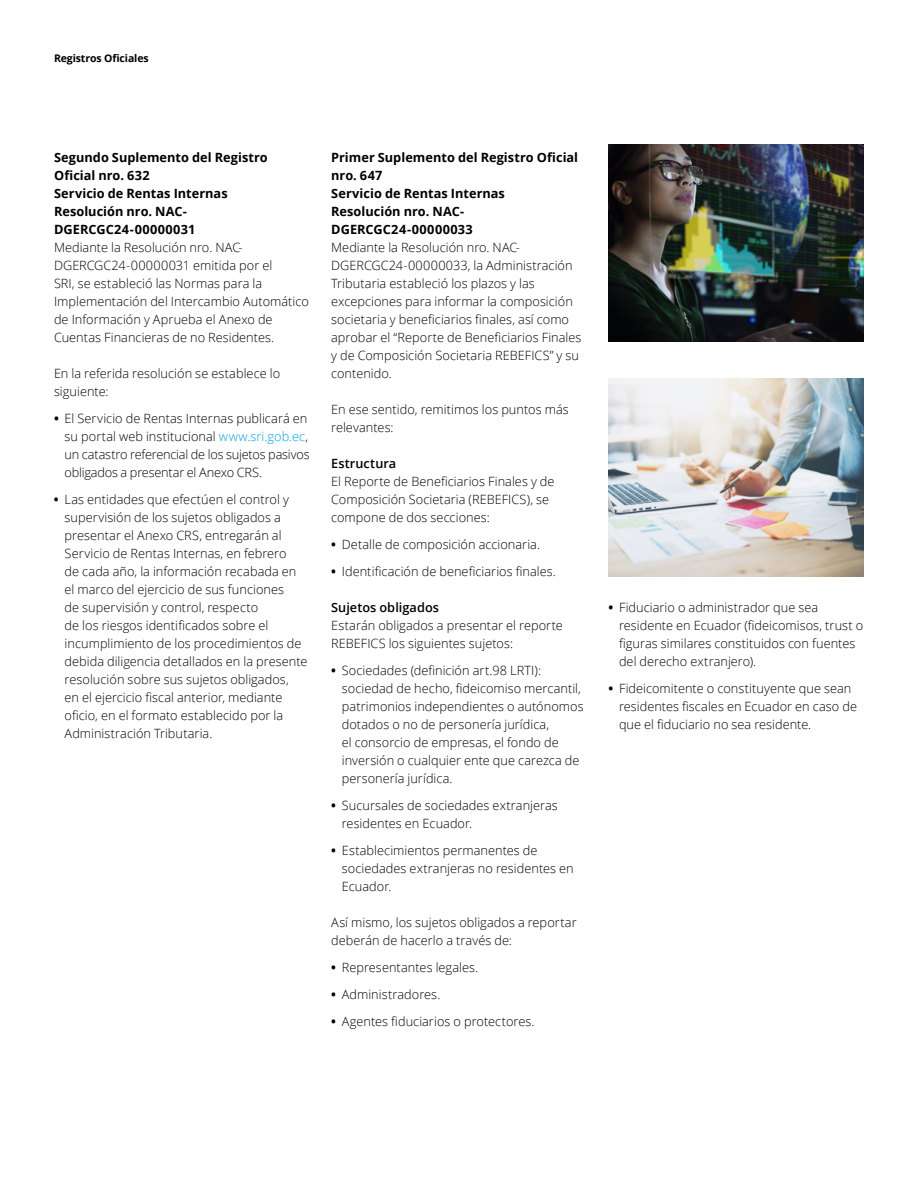
<style>
.page{position:relative;width:918px;height:1188px;background:#fff}
.page>*{position:absolute;margin:0;border:0;box-sizing:border-box;transform-origin:0 0}
.t1{font:300 12.75px/18px "Open Sans";letter-spacing:.005em;color:#000}
.t2{font:700 12.75px/18px "Open Sans";letter-spacing:.005em;color:#000}
.t3{font:600 12.75px "Open Sans";letter-spacing:.005em;color:#000}
.t4{font:700 10.5px "Open Sans";letter-spacing:-.01em;color:#000}
.s1{font-weight:700}
.s2{color:#00a3e2}
</style>
<div class="page">
<img style="left:608px;top:144px;width:256px;height:198px">
<img style="left:608px;top:378px;width:256px;height:198px">
<p class="t4" style="left:54px;top:51px;width:96px">Registros Oficiales</p>
<p class="t2" style="left:54px;top:148px;width:215px">Segundo Suplemento del Registro<br>Oficial nro. 632<br>Servicio de Rentas Internas<br>Resolución nro. NAC-<br>DGERCGC24-00000031</p>
<p class="t1" style="left:54px;top:238px;width:256px">Mediante la Resolución nro. NAC-DGERCGC24-00000031 emitida por el<br>SRI, se estableció las Normas para la Implementación del Intercambio Automático de Información y Aprueba el Anexo de Cuentas Financieras de no Residentes.</p>
<p class="t1" style="left:54px;top:364px;width:228px">En la referida resolución se establece lo siguiente:</p>
<p class="t1" style="left:65px;top:409px;width:247px;text-indent:-11px"><span class="s1">•</span> El Servicio de Rentas Internas publicará en su portal web institucional <span class="s2">www.sri.gob.ec</span>, un catastro referencial de los sujetos pasivos obligados a presentar el Anexo CRS.</p>
<p class="t1" style="left:65px;top:490px;width:244px;text-indent:-11px"><span class="s1">•</span> Las entidades que efectúen el control y supervisión de los sujetos obligados a presentar el Anexo CRS, entregarán al Servicio de Rentas Internas, en febrero<br>de cada año, la información recabada en el marco del ejercicio de sus funciones<br>de supervisión y control, respecto<br>de los riesgos identificados sobre el incumplimiento de los procedimientos de debida diligencia detallados en la presente resolución sobre sus sujetos obligados,<br>en el ejercicio fiscal anterior, mediante oficio, en el formato establecido por la Administración Tributaria.</p>
<p class="t2" style="left:331px;top:148px;width:249px">Primer Suplemento del Registro Oficial nro. 647<br>Servicio de Rentas Internas<br>Resolución nro. NAC-<br>DGERCGC24-00000033</p>
<p class="t1" style="left:331px;top:238px;width:252px">Mediante la Resolución nro. NAC-DGERCGC24-00000033, la Administración Tributaria estableció los plazos y las excepciones para informar la composición societaria y beneficiarios finales, así como aprobar el “Reporte de Beneficiarios Finales y de Composición Societaria REBEFICS” y su contenido.</p>
<p class="t1" style="left:331px;top:400px;width:239px">En ese sentido, remitimos los puntos más relevantes:</p>
<p class="t3" style="left:331px;top:455px;width:67px">Estructura</p>
<p class="t1" style="left:331px;top:472px;width:225px">El Reporte de Beneficiarios Finales y de<br>Composición Societaria (REBEFICS), se compone de dos secciones:</p>
<p class="t1" style="left:331px;top:535px;width:210px"><span class="s1">•</span> Detalle de composición accionaria.</p>
<p class="t1" style="left:331px;top:562px;width:226px"><span class="s1">•</span> Identificación de beneficiarios finales.</p>
<p class="t3" style="left:331px;top:599px;width:109px">Sujetos obligados</p>
<p class="t1" style="left:331px;top:616px;width:233px">Estarán obligados a presentar el reporte<br>REBEFICS los siguientes sujetos:</p>
<p class="t1" style="left:342px;top:661px;width:243px;text-indent:-11px"><span class="s1">•</span> Sociedades (definición art.98 LRTI): sociedad de hecho, fideicomiso mercantil, patrimonios independientes o autónomos dotados o no de personería jurídica,<br>el consorcio de empresas, el fondo de inversión o cualquier ente que carezca de personería jurídica.</p>
<p class="t1" style="left:342px;top:796px;width:218px;text-indent:-11px"><span class="s1">•</span> Sucursales de sociedades extranjeras residentes en Ecuador.</p>
<p class="t1" style="left:342px;top:841px;width:233px;text-indent:-11px"><span class="s1">•</span> Establecimientos permanentes de sociedades extranjeras no residentes en<br>Ecuador.</p>
<p class="t1" style="left:331px;top:913px;width:247px">Así mismo, los sujetos obligados a reportar deberán de hacerlo a través de:</p>
<p class="t1" style="left:331px;top:958px;width:149px"><span class="s1">•</span> Representantes legales.</p>
<p class="t1" style="left:331px;top:985px;width:111px"><span class="s1">•</span> Administradores.</p>
<p class="t1" style="left:331px;top:1012px;width:205px"><span class="s1">•</span> Agentes fiduciarios o protectores.</p>
<p class="t1" style="left:619px;top:598px;width:246px;text-indent:-11px"><span class="s1">•</span> Fiduciario o administrador que sea residente en Ecuador (fideicomisos, trust o figuras similares constituidos con fuentes del derecho extranjero).</p>
<p class="t1" style="left:619px;top:679px;width:240px;text-indent:-11px"><span class="s1">•</span> Fideicomitente o constituyente que sean residentes fiscales en Ecuador en caso de que el fiduciario no sea residente.</p>
</div>
